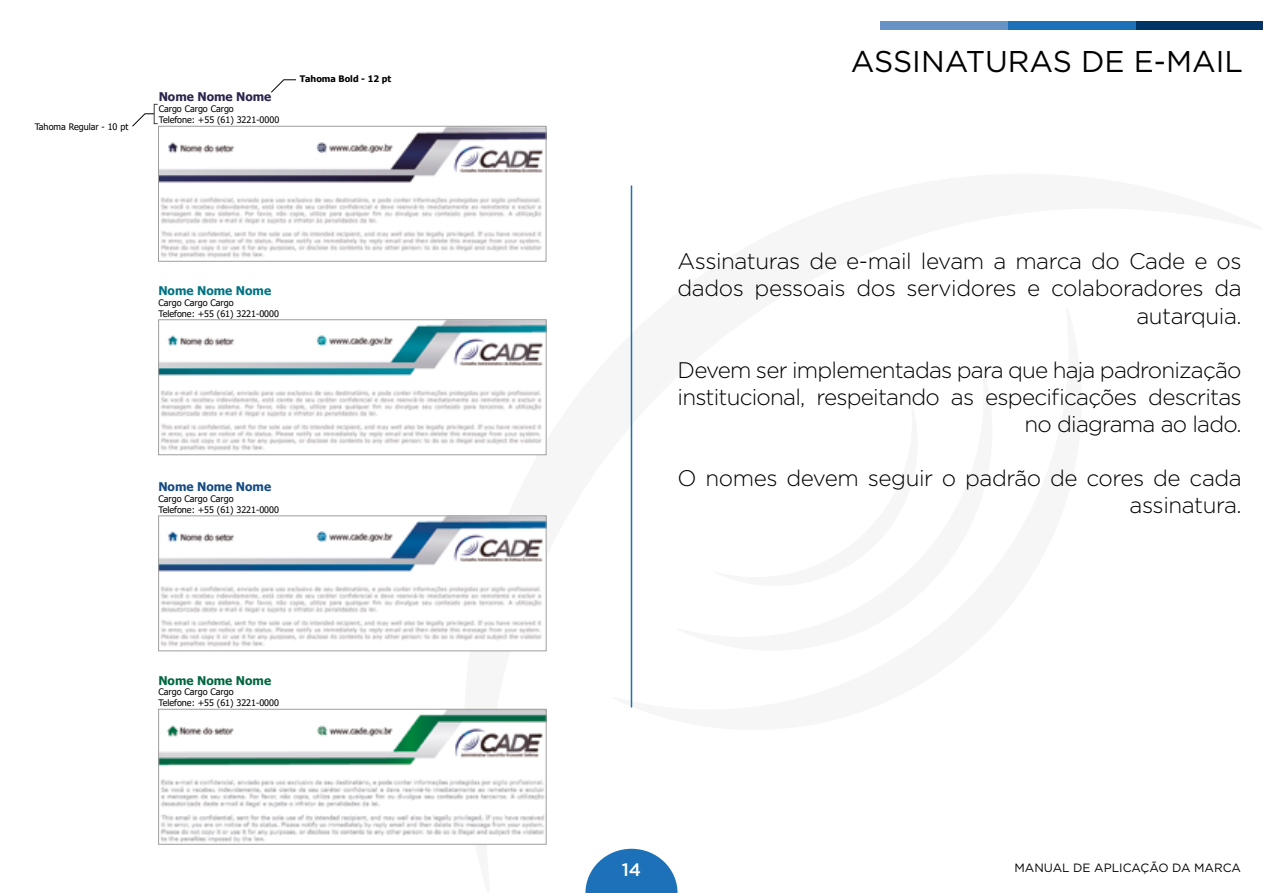
<style>
.page{position:relative;width:1263px;height:893px;background:#fff}
.page>*{position:absolute;margin:0;border:0;box-sizing:border-box;transform-origin:0 0}
.t1{font:30px "Gotham";color:#000}
.t2{font:300 22.5px/27px "Gotham";letter-spacing:-.035em;color:#000;text-align:right}
.t3{font:500 18px "Gotham";color:#fff}
.t4{font:12px "Gotham";color:#000}
.t5{font:700 12px "Tahoma";color:#2a254d}
.t6{font:700 12px "Tahoma";color:#007383}
.t7{font:700 12px "Tahoma";color:#164b83}
.t8{font:700 12px "Tahoma";color:#006740}
.t9{font:9px/10.8px "Tahoma";color:#000}
.t10{font:700 9px "Tahoma";color:#000}
</style>
<div class="page">
<svg style="left:630px;top:306px;width:3px;height:402px"></svg>
<div style="left:1135px;top:21px;width:128px;height:9px;background:#003466"></div>
<div style="left:1008px;top:21px;width:127px;height:9px;background:#1d71b8"></div>
<div style="left:880px;top:21px;width:128px;height:9px;background:#6792c6"></div>
<svg style="left:585px;top:849px;width:92px;height:44px"></svg>
<hr style="left:631px;top:185px;width:1px;height:522px;background:#1d71b8">
<img style="left:160px;top:128px;width:384px;height:130px">
<div style="left:158px;top:126px;width:388px;height:135px;border:1px solid #9d9d9c"></div>
<img style="left:160px;top:322px;width:384px;height:129px">
<div style="left:158px;top:320px;width:388px;height:135px;border:1px solid #9d9d9c"></div>
<img style="left:160px;top:518px;width:384px;height:129px">
<div style="left:158px;top:516px;width:388px;height:135px;border:1px solid #9d9d9c"></div>
<img style="left:160px;top:711px;width:384px;height:131px">
<div style="left:158px;top:709px;width:388px;height:135px;border:1px solid #9d9d9c"></div>
<svg style="left:271px;top:79px;width:25px;height:14px"></svg>
<svg style="left:132px;top:113px;width:23px;height:14px"></svg>
<div style="left:154px;top:104px;width:4px;height:20px;border:1px solid #3c3c3b"></div>
<p class="t9" style="left:35px;top:122px;width:95px">Tahoma Regular - 10 pt</p>
<p class="t5" style="left:159px;top:88px;width:114px">Nome Nome Nome</p>
<p class="t9" style="left:159px;top:104px;width:122px">Cargo Cargo Cargo<br>Telefone: +55 (61) 3221-0000</p>
<p class="t10" style="left:300px;top:73px;width:93px">Tahoma Bold - 12 pt</p>
<p class="t6" style="left:158px;top:282px;width:114px">Nome Nome Nome</p>
<p class="t9" style="left:158px;top:298px;width:122px">Cargo Cargo Cargo<br>Telefone: +55 (61) 3221-0000</p>
<p class="t7" style="left:158px;top:479px;width:114px">Nome Nome Nome</p>
<p class="t9" style="left:158px;top:494px;width:122px">Cargo Cargo Cargo<br>Telefone: +55 (61) 3221-0000</p>
<p class="t8" style="left:158px;top:672px;width:114px">Nome Nome Nome</p>
<p class="t9" style="left:158px;top:687px;width:122px">Cargo Cargo Cargo<br>Telefone: +55 (61) 3221-0000</p>
<h1 class="t1" style="left:851px;top:42px;width:394px">ASSINATURAS DE E-MAIL</h1>
<p class="t2" style="left:677px;top:247px;width:566px">Assinaturas de e-mail levam a marca do Cade e os dados pessoais dos servidores e colaboradores da autarquia.</p>
<p class="t2" style="left:677px;top:355px;width:566px">Devem ser implementadas para que haja padronização institucional, respeitando as especificações descritas no diagrama ao lado.</p>
<p class="t2" style="left:677px;top:463px;width:566px">O nomes devem seguir o padrão de cores de cada assinatura.</p>
<p class="t3" style="left:622px;top:858px;width:21px">14</p>
<p class="t4" style="left:1014px;top:860px;width:228px">MANUAL DE APLICAÇÃO DA MARCA</p>
</div>
